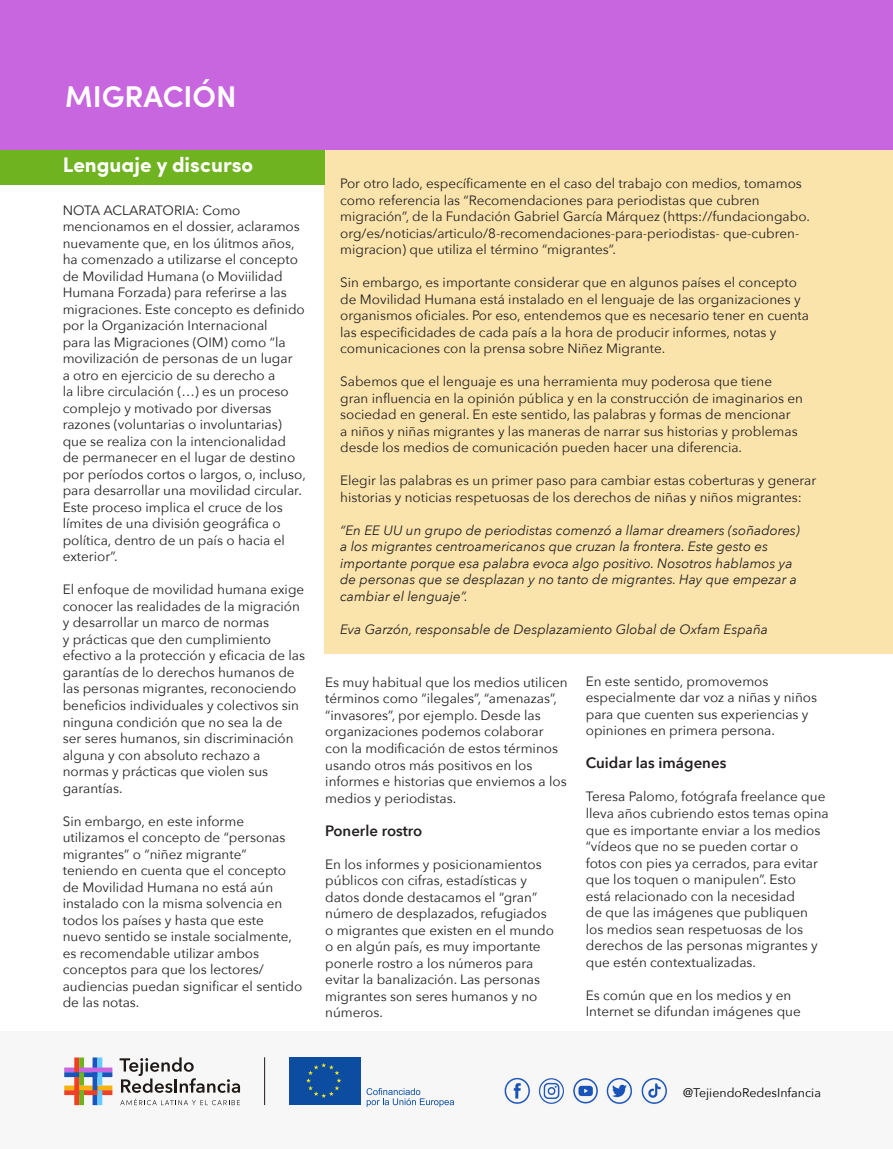
<style>
.page{position:relative;width:893px;height:1149px;background:#fff}
.page>*{position:absolute;margin:0;border:0;box-sizing:border-box;transform-origin:0 0}
.t1{font:600 30px "Sofia Pro";color:#fff}
.titulo_en_texto{font:700 21px "Sofia Pro";color:#fff}
.texto_general{font:600 15px "Avenir Next";color:#231f20}
.texto_general-2{font:13.5px/16.5px "Avenir Next";color:#231f20}
.texto_general-3{font:italic 13.5px/16.5px "Avenir Next";color:#231f20}
.t2{font:12.45px "Avenir Next";color:#000}
</style>
<div class="page">
<div style="left:0;top:0;width:893px;height:150px;background:#c766de"></div>
<div style="left:0;top:1030px;width:893px;height:118px;background:#f7f7f7"></div>
<hr style="left:264px;top:1056px;width:1px;height:48px;background:#1f1a17">
<div style="left:289px;top:1056px;width:71px;height:48px;background:#0d4da1"></div>
<svg style="left:306px;top:1063px;width:35px;height:34px"></svg>
<svg style="left:367px;top:1088px;width:87px;height:18px"></svg>
<svg style="left:64px;top:1057px;width:48px;height:47px"></svg>
<svg style="left:120px;top:1057px;width:120px;height:35px"></svg>
<svg style="left:120px;top:1098px;width:120px;height:6px"></svg>
<img style="left:504px;top:1077px;width:163px;height:27px">
<div style="left:324px;top:150px;width:569px;height:503px;background:#fbe4ab"></div>
<div style="left:0;top:150px;width:324px;height:34px;background:#70b321"></div>
<h1 class="t1" style="left:65px;top:73px;width:173px">MIGRACIÓN</h1>
<p class="titulo_en_texto" style="left:63px;top:149px;width:192px">Lenguaje y discurso</p>
<p class="texto_general-2" style="left:63px;top:201px;width:245px">NOTA ACLARATORIA: Como mencionamos en el dossier, aclaramos nuevamente que, en los úlitmos años, ha comenzado a utilizarse el concepto de Movilidad Humana (o Moviilidad Humana Forzada) para referirse a las migraciones. Este concepto es definido por la Organización Internacional<br>para las Migraciones (OIM) como “la movilización de personas de un lugar<br>a otro en ejercicio de su derecho a<br>la libre circulación (…) es un proceso complejo y motivado por diversas razones (voluntarias o involuntarias) que se realiza con la intencionalidad<br>de permanecer en el lugar de destino por períodos cortos o largos, o, incluso, para desarrollar una movilidad circular.<br>Este proceso implica el cruce de los límites de una división geográfica o política, dentro de un país o hacia el exterior”.</p>
<p class="texto_general-2" style="left:63px;top:580px;width:244px">El enfoque de movilidad humana exige conocer las realidades de la migración y desarrollar un marco de normas<br>y prácticas que den cumplimiento efectivo a la protección y eficacia de las garantías de lo derechos humanos de las personas migrantes, reconociendo beneficios individuales y colectivos sin ninguna condición que no sea la de<br>ser seres humanos, sin discriminación alguna y con absoluto rechazo a normas y prácticas que violen sus garantías.</p>
<p class="texto_general-2" style="left:63px;top:811px;width:241px">Sin embargo, en este informe utilizamos el concepto de “personas migrantes” o “niñez migrante” teniendo en cuenta que el concepto de Movilidad Humana no está aún instalado con la misma solvencia en todos los países y hasta que este nuevo sentido se instale socialmente, es recomendable utilizar ambos conceptos para que los lectores/ audiencias puedan significar el sentido de las notas.</p>
<p class="texto_general-2" style="left:340px;top:174px;width:471px">Por otro lado, específicamente en el caso del trabajo con medios, tomamos como referencia las “Recomendaciones para periodistas que cubren migración”, de la Fundación Gabriel García Márquez (https://fundaciongabo. org/es/noticias/articulo/8-recomendaciones-para-periodistas- que-cubren&shy;migracion) que utiliza el término “migrantes”.</p>
<p class="texto_general-2" style="left:340px;top:273px;width:470px">Sin embargo, es importante considerar que en algunos países el concepto de Movilidad Humana está instalado en el lenguaje de las organizaciones y organismos oficiales. Por eso, entendemos que es necesario tener en cuenta las especificidades de cada país a la hora de producir informes, notas y comunicaciones con la prensa sobre Niñez Migrante.</p>
<p class="texto_general-2" style="left:340px;top:372px;width:464px">Sabemos que el lenguaje es una herramienta muy poderosa que tiene gran influencia en la opinión pública y en la construcción de imaginarios en sociedad en general. En este sentido, las palabras y formas de mencionar<br>a niños y niñas migrantes y las maneras de narrar sus historias y problemas desde los medios de comunicación pueden hacer una diferencia.</p>
<p class="texto_general-2" style="left:340px;top:471px;width:478px">Elegir las palabras es un primer paso para cambiar estas coberturas y generar historias y noticias respetuosas de los derechos de niñas y niños migrantes:</p>
<p class="texto_general-3" style="left:340px;top:521px;width:461px">“En EE UU un grupo de periodistas comenzó a llamar dreamers (soñadores) a los migrantes centroamericanos que cruzan la frontera. Este gesto es importante porque esa palabra evoca algo positivo. Nosotros hablamos ya de personas que se desplazan y no tanto de migrantes. Hay que empezar a cambiar el lenguaje”.</p>
<p class="texto_general-3" style="left:340px;top:620px;width:429px">Eva Garzón, responsable de Desplazamiento Global de Oxfam España</p>
<p class="texto_general-2" style="left:325px;top:673px;width:244px">Es muy habitual que los medios utilicen términos como “ilegales”, “amenazas”, “invasores”, por ejemplo. Desde las organizaciones podemos colaborar con la modificación de estos términos usando otros más positivos en los informes e historias que enviemos a los medios y periodistas.</p>
<p class="texto_general" style="left:325px;top:817px;width:98px">Ponerle rostro</p>
<p class="texto_general-2" style="left:325px;top:854px;width:230px">En los informes y posicionamientos públicos con cifras, estadísticas y datos donde destacamos el “gran” número de desplazados, refugiados o migrantes que existen en el mundo o en algún país, es muy importante ponerle rostro a los números para evitar la banalización. Las personas migrantes son seres humanos y no números.</p>
<p class="texto_general-2" style="left:586px;top:672px;width:233px">En este sentido, promovemos especialmente dar voz a niñas y niños para que cuenten sus experiencias y opiniones en primera persona.</p>
<p class="texto_general" style="left:586px;top:750px;width:142px">Cuidar las imágenes</p>
<p class="texto_general-2" style="left:586px;top:787px;width:244px">Teresa Palomo, fotógrafa freelance que lleva años cubriendo estos temas opina que es importante enviar a los medios “vídeos que no se pueden cortar o fotos con pies ya cerrados, para evitar que los toquen o manipulen”. Esto<br>está relacionado con la necesidad<br>de que las imágenes que publiquen los medios sean respetuosas de los derechos de las personas migrantes y que estén contextualizadas.</p>
<p class="texto_general-2" style="left:586px;top:985px;width:217px">Es común que en los medios y en<br>Internet se difundan imágenes que</p>
<p class="t2" style="left:683px;top:1081px;width:139px">@TejiendoRedesInfancia</p>
</div>
